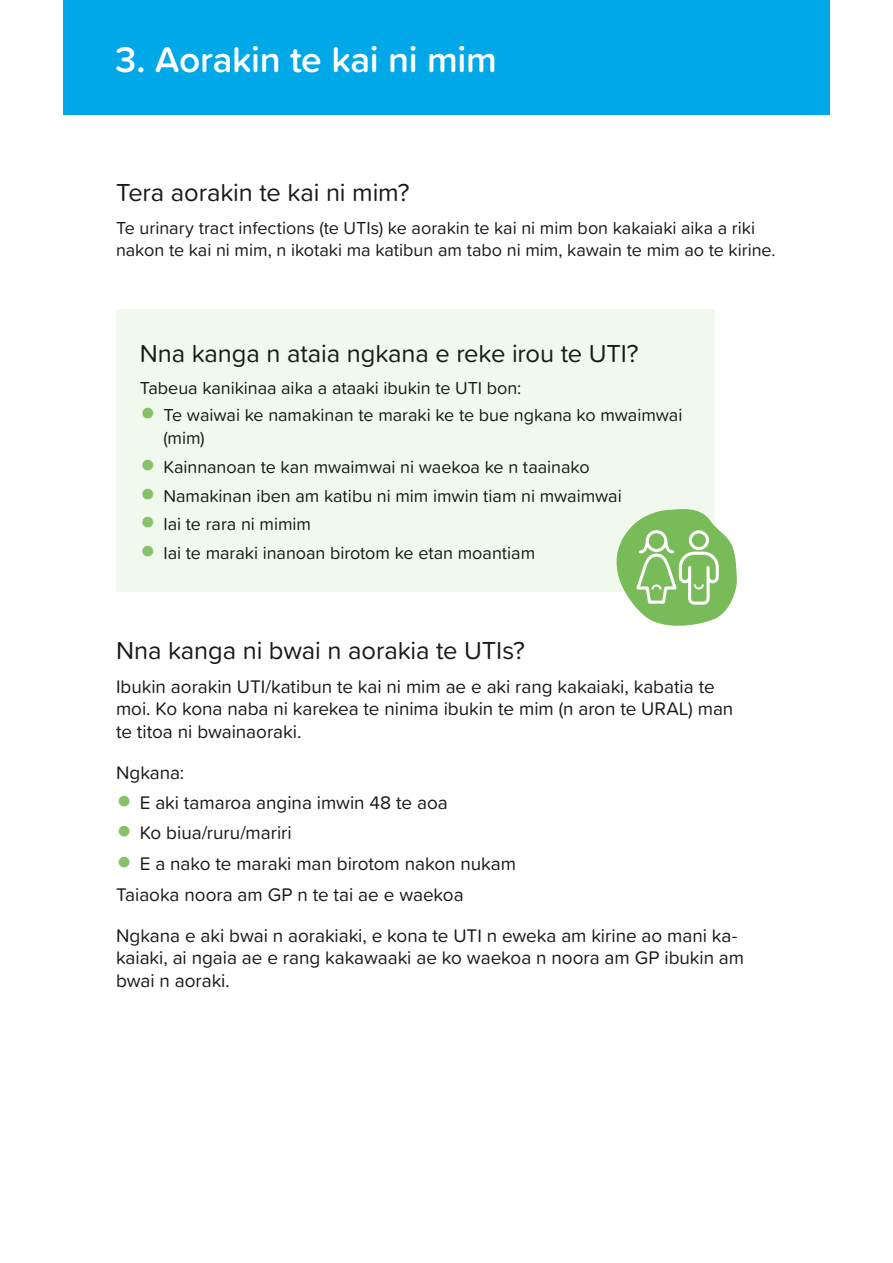
<style>
.page{position:relative;width:893px;height:1263px;background:#fff}
.page>*{position:absolute;margin:0;border:0;box-sizing:border-box;transform-origin:0 0}
.t1{font:600 36.9px "Proxima Soft";letter-spacing:-.01em;color:#fff}
.t2{font:25.5px "Proxima Soft";letter-spacing:-.005em;color:#1a1a1a}
.Para{font:18.9px/22.6px "Proxima Soft";letter-spacing:-.005em;color:#1a1a1a}
.Para-2{font:18px/22.6px "Proxima Soft";letter-spacing:-.005em;color:#1a1a1a}
.s1{font-weight:700;font-size:45px;color:#86c26a}
</style>
<div class="page">
<div style="left:116px;top:309px;width:598px;height:283px;background:#f1f8ee"></div>
<svg style="left:616px;top:506px;width:121px;height:120px"></svg>
<div style="left:63px;top:0;width:767px;height:115px;background:#00a8e7"></div>
<h2 class="t1" style="left:115px;top:32px;width:383px">3. Aorakin te kai ni mim</h2>
<h3 class="t2" style="left:116px;top:173px;width:295px">Tera aorakin te kai ni mim?</h3>
<p class="Para-2" style="left:116px;top:215px;width:661px">Te urinary tract infections (te UTIs) ke aorakin te kai ni mim bon kakaiaki aika a riki nakon te kai ni mim, n ikotaki ma katibun am tabo ni mim, kawain te mim ao te kirine.</p>
<h3 class="t2" style="left:140px;top:334px;width:500px">Nna kanga n ataia ngkana e reke irou te UTI?</h3>
<p class="Para-2" style="left:140px;top:376px;width:383px">Tabeua kanikinaa aika a ataaki ibukin te UTI bon:</p>
<p class="Para-2" style="left:163px;top:403px;width:521px;text-indent:-24px"><span class="s1">•</span> Te waiwai ke namakinan te maraki ke te bue ngkana ko mwaimwai (mim)</p>
<p class="Para-2" style="left:140px;top:454px;width:451px"><span class="s1">•</span> Kainnanoan te kan mwaimwai ni waekoa ke n taainako</p>
<p class="Para-2" style="left:140px;top:483px;width:483px"><span class="s1">•</span> Namakinan iben am katibu ni mim imwin tiam ni mwaimwai</p>
<p class="Para-2" style="left:140px;top:512px;width:173px"><span class="s1">•</span> Iai te rara ni mimim</p>
<p class="Para-2" style="left:140px;top:541px;width:397px"><span class="s1">•</span> Iai te maraki inanoan birotom ke etan moantiam</p>
<h3 class="t2" style="left:116px;top:632px;width:410px">Nna kanga ni bwai n aorakia te UTIs?</h3>
<p class="Para" style="left:116px;top:674px;width:619px">Ibukin aorakin UTI/katibun te kai ni mim ae e aki rang kakaiaki, kabatia te moi. Ko kona naba ni karekea te ninima ibukin te mim (n aron te URAL) man te titoa ni bwainaoraki.</p>
<p class="Para" style="left:116px;top:760px;width:70px">Ngkana:</p>
<p class="Para" style="left:116px;top:790px;width:333px"><span class="s1">•</span> E aki tamaroa angina imwin 48 te aoa</p>
<p class="Para" style="left:116px;top:821px;width:177px"><span class="s1">•</span> Ko biua/ruru/mariri</p>
<p class="Para" style="left:116px;top:851px;width:402px"><span class="s1">•</span> E a nako te maraki man birotom nakon nukam</p>
<p class="Para" style="left:116px;top:882px;width:349px">Taiaoka noora am GP n te tai ae e waekoa</p>
<p class="Para" style="left:116px;top:923px;width:630px">Ngkana e aki bwai n aorakiaki, e kona te UTI n eweka am kirine ao mani ka&shy;kaiaki, ai ngaia ae e rang kakawaaki ae ko waekoa n noora am GP ibukin am bwai n aoraki.</p>
</div>
